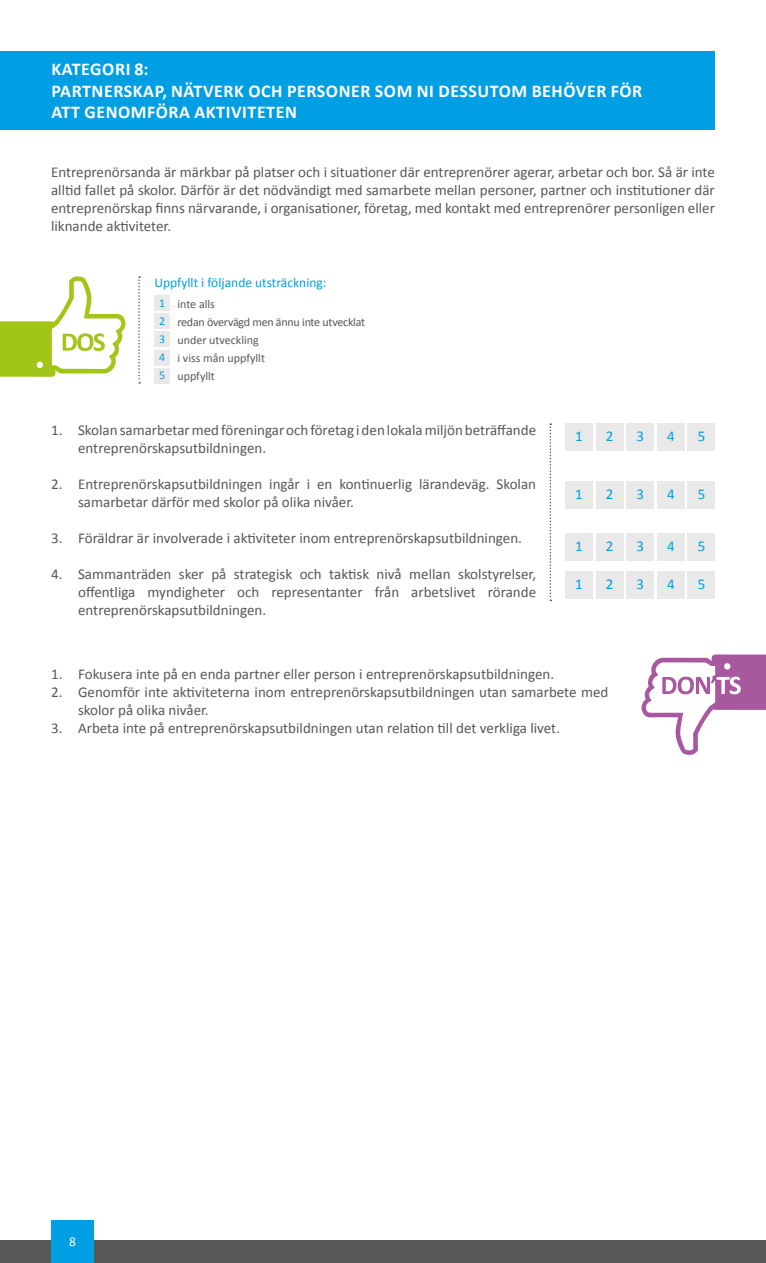
<style>
.page{position:relative;width:766px;height:1263px;background:#fff}
.page>*{position:absolute;margin:0;border:0;box-sizing:border-box;transform-origin:0 0}
.t1{font:700 18px/21.6px "Calibri";letter-spacing:.03em;color:#fff}
.t2{font:15px/18px "Calibri";color:#575756}
.t3{font:15px "Calibri";color:#009fe3}
.t4{font:13.5px "Calibri";color:#009fe3}
.t5{font:13.5px "Calibri";color:#fff}
.t6{font:12px/18px "Calibri";letter-spacing:-.02em;color:#575756}
.t7{font:12px/18.5px "Calibri";color:#575756}
.t8{font:12px "Calibri";color:#009fe3}
.s1{color:#009fe3}
</style>
<div class="page">
<div style="left:0;top:1240px;width:765px;height:23px;background:#575756"></div>
<div style="left:51px;top:1220px;width:43px;height:43px;background:#009fe3"></div>
<div style="left:0;top:51px;width:714px;height:79px;background:#009fe3"></div>
<svg style="left:0;top:276px;width:126px;height:101px"></svg>
<svg style="left:641px;top:654px;width:124px;height:101px"></svg>
<div style="left:687px;top:423px;width:27px;height:27px;background:#e9e9e9"></div>
<div style="left:657px;top:423px;width:27px;height:27px;background:#e9e9e9"></div>
<div style="left:626px;top:423px;width:27px;height:27px;background:#e9e9e9"></div>
<div style="left:596px;top:423px;width:27px;height:27px;background:#e9e9e9"></div>
<div style="left:565px;top:423px;width:28px;height:27px;background:#e9e9e9"></div>
<div style="left:687px;top:482px;width:27px;height:27px;background:#e9e9e9"></div>
<div style="left:657px;top:482px;width:27px;height:27px;background:#e9e9e9"></div>
<div style="left:626px;top:482px;width:27px;height:27px;background:#e9e9e9"></div>
<div style="left:596px;top:482px;width:27px;height:27px;background:#e9e9e9"></div>
<div style="left:565px;top:482px;width:28px;height:27px;background:#e9e9e9"></div>
<div style="left:687px;top:533px;width:27px;height:27px;background:#e9e9e9"></div>
<div style="left:657px;top:533px;width:27px;height:27px;background:#e9e9e9"></div>
<div style="left:626px;top:533px;width:27px;height:27px;background:#e9e9e9"></div>
<div style="left:596px;top:533px;width:27px;height:27px;background:#e9e9e9"></div>
<div style="left:565px;top:533px;width:28px;height:27px;background:#e9e9e9"></div>
<div style="left:687px;top:571px;width:27px;height:27px;background:#e9e9e9"></div>
<div style="left:657px;top:571px;width:27px;height:27px;background:#e9e9e9"></div>
<div style="left:626px;top:571px;width:27px;height:27px;background:#e9e9e9"></div>
<div style="left:596px;top:571px;width:27px;height:27px;background:#e9e9e9"></div>
<div style="left:565px;top:571px;width:28px;height:27px;background:#e9e9e9"></div>
<svg style="left:549px;top:423px;width:2px;height:178px"></svg>
<div style="left:154px;top:296px;width:16px;height:15px;background:#e9e9e9"></div>
<div style="left:154px;top:314px;width:16px;height:15px;background:#e9e9e9"></div>
<div style="left:154px;top:332px;width:16px;height:15px;background:#e9e9e9"></div>
<div style="left:154px;top:350px;width:16px;height:15px;background:#e9e9e9"></div>
<div style="left:154px;top:368px;width:16px;height:16px;background:#e9e9e9"></div>
<svg style="left:138px;top:276px;width:2px;height:108px"></svg>
<p class="t1" style="left:51px;top:58px;width:592px">KATEGORI 8:<br>PARTNERSKAP, NÄTVERK OCH PERSONER SOM NI DESSUTOM BEHÖVER FÖR<br>ATT GENOMFÖRA AKTIVITETEN</p>
<p class="t2" style="left:51px;top:163px;width:665px;text-align:justify">Entreprenörsanda är märkbar på platser och i situationer där entreprenörer agerar, arbetar och bor. Så är inte alltid fallet på skolor. Därför är det nödvändigt med samarbete mellan personer, partner och institutioner där entreprenörskap finns närvarande, i organisationer, företag, med kontakt med entreprenörer personligen eller liknande aktiviteter.</p>
<p class="t4" style="left:154px;top:273px;width:173px">Uppfyllt i följande utsträckning:</p>
<p class="t6" style="left:159px;top:295px;width:207px;text-indent:18px">inte alls<br><span class="s1">2</span> redan övervägd men ännu inte utvecklat</p>
<p class="t8" style="left:159px;top:295px;width:8px">1</p>
<p class="t7" style="left:159px;top:330px;width:107px"><span class="s1">3</span> under utveckling<br><span class="s1">4</span> i viss mån uppfyllt<br><span class="s1">5</span> uppfyllt</p>
<p class="t2" style="left:78px;top:421px;width:459px;text-indent:-27px">1. Skolan samarbetar med föreningar och företag i den lokala miljön beträffande entreprenörskapsutbildningen.</p>
<p class="t2" style="left:78px;top:475px;width:459px;text-indent:-27px">2. Entreprenörskapsutbildningen ingår i en kontinuerlig lärandeväg. Skolan samarbetar därför med skolor på olika nivåer.</p>
<p class="t2" style="left:51px;top:529px;width:472px">3. Föräldrar är involverade i aktiviteter inom entreprenörskapsutbildningen.</p>
<p class="t2" style="left:78px;top:565px;width:459px;text-align:justify;text-indent:-27px">4. Sammanträden sker på strategisk och taktisk nivå mellan skolstyrelser, offentliga myndigheter och representanter från arbetslivet rörande entreprenörskapsutbildningen.</p>
<p class="t3" style="left:575px;top:426px;width:9px">1</p>
<p class="t3" style="left:605px;top:426px;width:9px">2</p>
<p class="t3" style="left:636px;top:426px;width:9px">3</p>
<p class="t3" style="left:667px;top:426px;width:9px">4</p>
<p class="t3" style="left:697px;top:426px;width:9px">5</p>
<p class="t3" style="left:575px;top:485px;width:9px">1</p>
<p class="t3" style="left:605px;top:485px;width:9px">2</p>
<p class="t3" style="left:636px;top:485px;width:9px">3</p>
<p class="t3" style="left:667px;top:485px;width:9px">4</p>
<p class="t3" style="left:697px;top:485px;width:9px">5</p>
<p class="t3" style="left:575px;top:536px;width:9px">1</p>
<p class="t3" style="left:605px;top:536px;width:9px">2</p>
<p class="t3" style="left:636px;top:536px;width:9px">3</p>
<p class="t3" style="left:667px;top:536px;width:9px">4</p>
<p class="t3" style="left:697px;top:536px;width:9px">5</p>
<p class="t3" style="left:575px;top:574px;width:9px">1</p>
<p class="t3" style="left:605px;top:574px;width:9px">2</p>
<p class="t3" style="left:636px;top:574px;width:9px">3</p>
<p class="t3" style="left:667px;top:574px;width:9px">4</p>
<p class="t3" style="left:697px;top:574px;width:9px">5</p>
<p class="t2" style="left:51px;top:665px;width:504px">1. Fokusera inte på en enda partner eller person i entreprenörskapsutbildningen.</p>
<p class="t2" style="left:78px;top:683px;width:531px;text-indent:-27px">2. Genomför inte aktiviteterna inom entreprenörskapsutbildningen utan samarbete med skolor på olika nivåer.</p>
<p class="t2" style="left:51px;top:719px;width:510px">3. Arbeta inte på entreprenörskapsutbildningen utan relation till det verkliga livet.</p>
<p class="t5" style="left:69px;top:1233px;width:8px">8</p>
</div>
